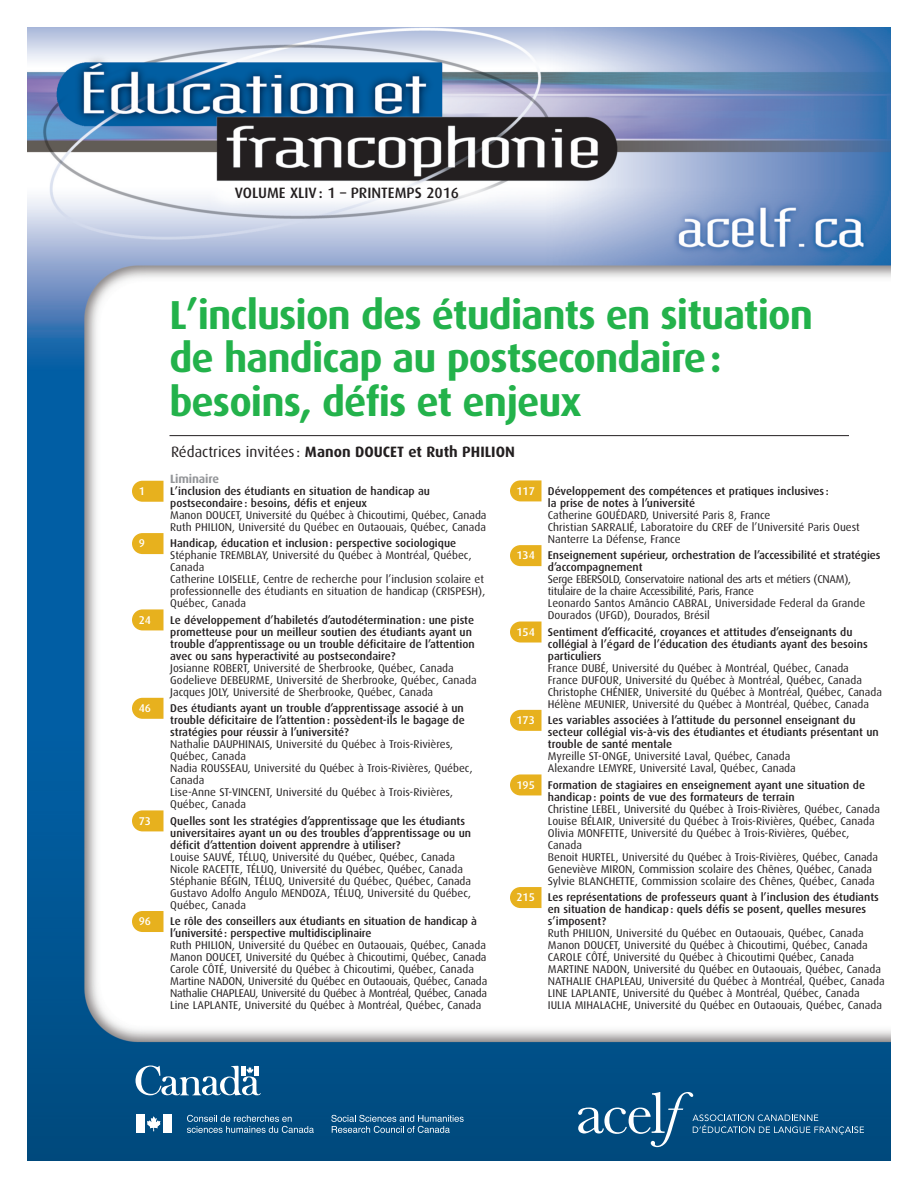
<style>
.page{position:relative;width:918px;height:1188px;background:#fff}
.page>*{position:absolute;margin:0;border:0;box-sizing:border-box;transform-origin:0 0}
.t1{font:700 40.5px/43.5px "Dax";letter-spacing:-.025em;color:#23b24b}
.t2{font:700 15px "Dax";color:#231f20}
.t3{font:500 15px "Dax";color:#231f20}
.t4{font:700 12px "Dax";letter-spacing:-.01em;color:#939598}
.t5{font:11.25px/12px "Dax";color:#231f20}
.t6{font:500 11.25px/12px "Dax";color:#231f20}
.t7{font:11.25px/12px "Dax";letter-spacing:-.025em;color:#231f20}
.t8{font:500 11.25px "Dax";color:#fff}
.s1{font-weight:400}
.s2{color:#fff}
</style>
<div class="page">
<img style="left:27px;top:27px;width:864px;height:1134px">
<svg style="left:147px;top:1116px;width:14px;height:15px"></svg>
<div style="left:163px;top:1115px;width:9px;height:18px;background:#fff"></div>
<div style="left:136px;top:1115px;width:9px;height:18px;background:#fff"></div>
<svg style="left:331px;top:1115px;width:133px;height:18px;background:#36719a"></svg>
<svg style="left:187px;top:1115px;width:127px;height:18px;background:#326e98"></svg>
<svg style="left:578px;top:1092px;width:286px;height:55px;background:#195d8d"></svg>
<svg style="left:136px;top:1066px;width:125px;height:29px"></svg>
<hr style="left:170px;top:435px;width:679px;height:1px;background:#231f20">
<svg style="left:510px;top:480px;width:32px;height:21px"></svg>
<svg style="left:132px;top:481px;width:32px;height:21px"></svg>
<svg style="left:510px;top:545px;width:32px;height:21px"></svg>
<svg style="left:132px;top:533px;width:32px;height:21px"></svg>
<svg style="left:510px;top:622px;width:32px;height:21px"></svg>
<svg style="left:510px;top:710px;width:32px;height:21px"></svg>
<svg style="left:510px;top:887px;width:32px;height:21px"></svg>
<svg style="left:510px;top:774px;width:32px;height:21px"></svg>
<svg style="left:132px;top:609px;width:32px;height:21px"></svg>
<svg style="left:132px;top:698px;width:32px;height:21px"></svg>
<svg style="left:132px;top:810px;width:32px;height:21px"></svg>
<svg style="left:132px;top:911px;width:32px;height:21px"></svg>
<h2 class="t3" style="left:235px;top:186px;width:226px">VOLUME XLIV: 1 – PRINTEMPS 2016</h2>
<h1 class="t1" style="left:169px;top:295px;width:645px">L’inclusion des étudiants en situation de handicap au postsecondaire: besoins, défis et enjeux</h1>
<h2 class="t2" style="left:171px;top:445px;width:345px"><span class="s1">Rédactrices invitées :</span> Manon DOUCET et Ruth PHILION</h2>
<p class="t4" style="left:170px;top:473px;width:50px">Liminaire</p>
<p class="t8" style="left:139px;top:486px;width:8px">1</p>
<p class="t6" style="left:170px;top:486px;width:261px">L’inclusion des étudiants en situation de handicap au postsecondaire : besoins, défis et enjeux</p>
<p class="t5" style="left:170px;top:510px;width:318px">Manon DOUCET, Université du Québec à Chicoutimi, Québec, Canada<br>Ruth PHILION, Université du Québec en Outaouais, Québec, Canada</p>
<p class="t8" style="left:139px;top:539px;width:8px">9</p>
<p class="t6" style="left:170px;top:538px;width:288px">Handicap, éducation et inclusion: perspective sociologique</p>
<p class="t5" style="left:170px;top:550px;width:317px">Stéphanie TREMBLAY, Université du Québec à Montréal, Québec, Canada<br>Catherine LOISELLE, Centre de recherche pour l’inclusion scolaire et professionnelle des étudiants en situation de handicap (CRISPESH), Québec, Canada</p>
<p class="t8" style="left:139px;top:615px;width:14px">24</p>
<p class="t6" style="left:170px;top:615px;width:306px">Le développement d’habiletés d’autodétermination: une piste prometteuse pour un meilleur soutien des étudiants ayant un trouble d’apprentissage ou un trouble déficitaire de l’attention avec ou sans hyperactivité au postsecondaire?</p>
<p class="t5" style="left:170px;top:663px;width:308px">Josianne ROBERT, Université de Sherbrooke, Québec, Canada<br>Godelieve DEBEURME, Université de Sherbrooke, Québec, Canada<br>Jacques JOLY, Université de Sherbrooke, Québec, Canada</p>
<p class="t8" style="left:139px;top:704px;width:14px">46</p>
<p class="t6" style="left:170px;top:703px;width:296px;text-align:justify">Des étudiants ayant un trouble d’apprentissage associé à un trouble déficitaire de l’attention: possèdent-ils le bagage de stratégies pour réussir à l’université?</p>
<p class="t5" style="left:170px;top:739px;width:304px">Nathalie DAUPHINAIS, Université du Québec à Trois-Rivières, Québec, Canada<br>Nadia ROUSSEAU, Université du Québec à Trois-Rivières, Québec, Canada<br>Lise-Anne ST-VINCENT, Université du Québec à Trois-Rivières, Québec, Canada</p>
<p class="t8" style="left:139px;top:816px;width:14px">73</p>
<p class="t6" style="left:170px;top:816px;width:302px">Quelles sont les stratégies d’apprentissage que les étudiants universitaires ayant un ou des troubles d’apprentissage ou un déficit d’attention doivent apprendre à utiliser?</p>
<p class="t5" style="left:170px;top:852px;width:302px">Louise SAUVÉ, TÉLUQ, Université du Québec, Québec, Canada Nicole RACETTE, TÉLUQ, Université du Québec, Québec, Canada Stéphanie BÉGIN, TÉLUQ, Université du Québec, Québec, Canada Gustavo Adolfo Angulo MENDOZA, TÉLUQ, Université du Québec, Québec, Canada</p>
<p class="t8" style="left:139px;top:917px;width:14px">96</p>
<p class="t6" style="left:170px;top:916px;width:308px">Le rôle des conseillers aux étudiants en situation de handicap à l’université: perspective multidisciplinaire</p>
<p class="t5" style="left:170px;top:940px;width:319px">Ruth PHILION, Université du Québec en Outaouais, Québec, Canada Manon DOUCET, Université du Québec à Chicoutimi, Québec, Canada Carole CÔTÉ, Université du Québec à Chicoutimi, Québec, Canada Martine NADON, Université du Québec en Outaouais, Québec, Canada Nathalie CHAPLEAU, Université du Québec à Montréal, Québec, Canada Line LAPLANTE, Université du Québec à Montréal, Québec, Canada</p>
<p class="t6" style="left:548px;top:486px;width:282px;text-indent:-32px"><span class="s2">117</span> Développement des compétences et pratiques inclusives : la prise de notes à l’université</p>
<p class="t5" style="left:548px;top:510px;width:314px">Catherine GOUÉDARD, Université Paris 8, France<br>Christian SARRALIÉ, Laboratoire du CREF de l’Université Paris Ouest<br>Nanterre La Défense, France</p>
<p class="t6" style="left:548px;top:550px;width:334px;text-indent:-32px"><span class="s2">134</span> Enseignement supérieur, orchestration de l’accessibilité et stratégies d’accompagnement</p>
<p class="t7" style="left:548px;top:574px;width:319px">Serge EBERSOLD, Conservatoire national des arts et métiers (CNAM), titulaire de la chaire Accessibilité, Paris, France<br>Leonardo Santos Amâncio CABRAL, Universidade Federal da Grande Dourados (UFGD), Dourados, Brésil</p>
<p class="t6" style="left:548px;top:627px;width:321px;text-indent:-32px"><span class="s2">154</span> Sentiment d’efficacité, croyances et attitudes d’enseignants du collégial à l’égard de l’éducation des étudiants ayant des besoins particuliers</p>
<p class="t5" style="left:548px;top:663px;width:336px">France DUBÉ, Université du Québec à Montréal, Québec, Canada<br>France DUFOUR, Université du Québec à Montréal, Québec, Canada Christophe CHÉNIER, Université du Québec à Montréal, Québec, Canada Hélène MEUNIER, Université du Québec à Montréal, Québec, Canada</p>
<p class="t6" style="left:548px;top:715px;width:332px;text-indent:-32px"><span class="s2">173</span> Les variables associées à l’attitude du personnel enseignant du secteur collégial vis-à-vis des étudiantes et étudiants présentant un trouble de santé mentale</p>
<p class="t5" style="left:548px;top:751px;width:249px">Myreille ST-ONGE, Université Laval, Québec, Canada<br>Alexandre LEMYRE, Université Laval, Québec, Canada</p>
<p class="t6" style="left:548px;top:780px;width:319px;text-indent:-31px"><span class="s2">195</span> Formation de stagiaires en enseignement ayant une situation de handicap: points de vue des formateurs de terrain</p>
<p class="t5" style="left:548px;top:804px;width:334px">Christine LEBEL, Université du Québec à Trois-Rivières, Québec, Canada Louise BÉLAIR, Université du Québec à Trois-Rivières, Québec, Canada Olivia MONFETTE, Université du Québec à Trois-Rivières, Québec, Canada<br>Benoit HURTEL, Université du Québec à Trois-Rivières, Québec, Canada Geneviève MIRON, Commission scolaire des Chênes, Québec, Canada Sylvie BLANCHETTE, Commission scolaire des Chênes, Québec, Canada</p>
<p class="t6" style="left:548px;top:892px;width:332px;text-indent:-31px"><span class="s2">215</span> Les représentations de professeurs quant à l’inclusion des étudiants en situation de handicap: quels défis se posent, quelles mesures s’imposent?</p>
<p class="t5" style="left:548px;top:928px;width:338px">Ruth PHILION, Université du Québec en Outaouais, Québec, Canada Manon DOUCET, Université du Québec à Chicoutimi, Québec, Canada CAROLE CÔTÉ, Université du Québec à Chicoutimi Québec, Canada MARTINE NADON, Université du Québec en Outaouais, Québec, Canada NATHALIE CHAPLEAU, Université du Québec à Montréal, Québec, Canada LINE LAPLANTE, Université du Québec à Montréal, Québec, Canada IULIA MIHALACHE, Université du Québec en Outaouais, Québec, Canada</p>
</div>
